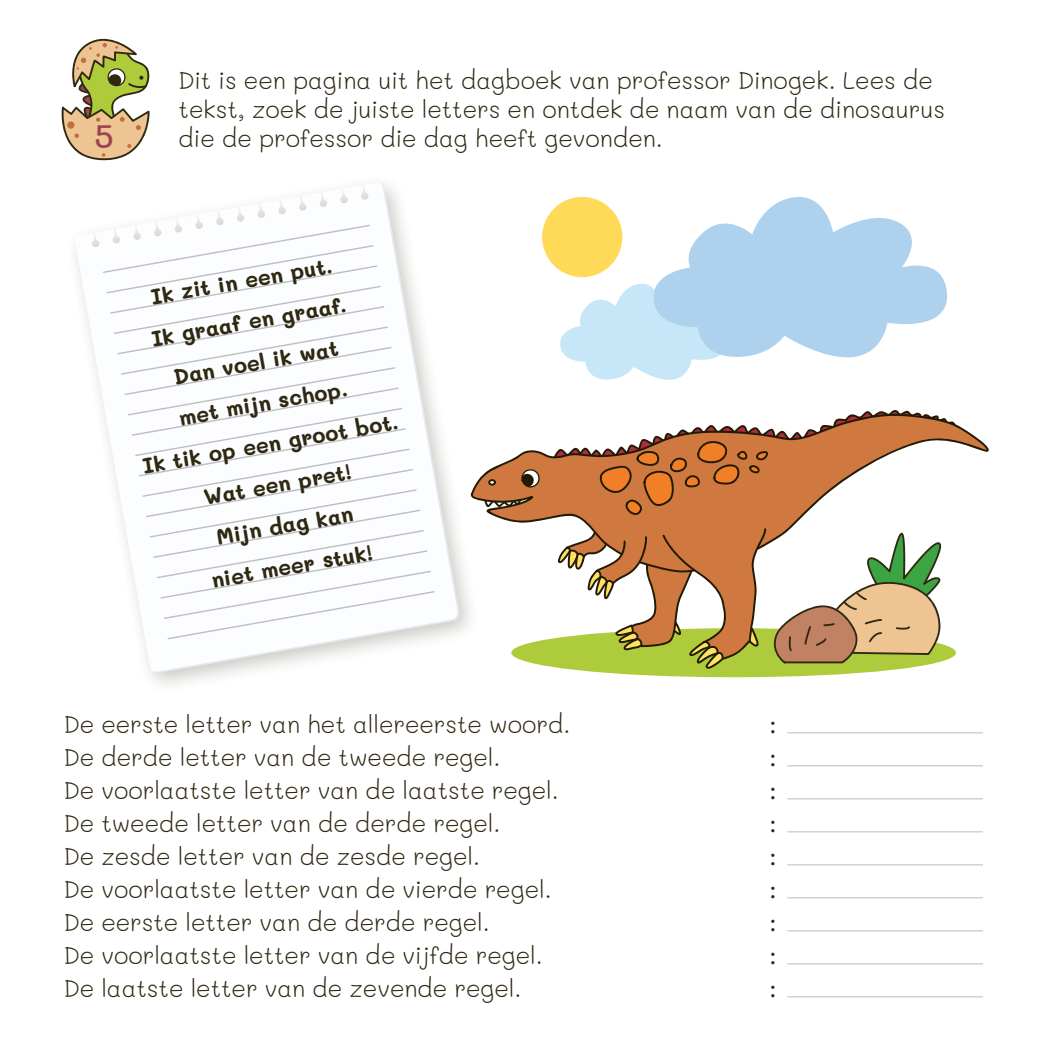
<style>
.page{position:relative;width:1063px;height:1063px;background:#fff}
.page>*{position:absolute;margin:0;border:0;box-sizing:border-box;transform-origin:0 0}
.t1{font:500 33.15px "Mali";color:#9d4454}
.t2{font:300 24px/28.8px "Mali";color:#2f2912}
.t3{font:24px "Letter Gothic Std";color:#2f2912}
.t4{font:700 21.75px/41.4px "Mali";color:#2f2912;text-align:center}
</style>
<div class="page">
<svg style="left:152px;top:410px;width:308px;height:263px"></svg>
<svg style="left:75px;top:183px;width:360px;height:489px"></svg>
<svg style="left:560px;top:283px;width:131px;height:97px"></svg>
<svg style="left:650px;top:197px;width:298px;height:164px;fill:#aed1ed"></svg>
<div style="left:511px;top:628px;width:445px;height:49px;background:#adcb3b;border-radius:50%"></div>
<svg style="left:470px;top:425px;width:519px;height:136px"></svg>
<svg style="left:488px;top:479px;width:8px;height:7px"></svg>
<svg style="left:552px;top:410px;width:406px;height:106px"></svg>
<svg style="left:521px;top:468px;width:19px;height:20px"></svg>
<div style="left:542px;top:197px;width:80px;height:80px;background:#ffda59;border-radius:50%"></div>
<svg style="left:558px;top:527px;width:388px;height:142px"></svg>
<hr style="left:787px;top:732px;width:196px;height:1px;background:#bcbcba">
<hr style="left:787px;top:765px;width:196px;height:1px;background:#bcbcba">
<hr style="left:787px;top:798px;width:196px;height:1px;background:#bcbcba">
<hr style="left:787px;top:831px;width:196px;height:1px;background:#bcbcba">
<hr style="left:787px;top:864px;width:196px;height:1px;background:#bcbcba">
<hr style="left:787px;top:897px;width:196px;height:1px;background:#bcbcba">
<hr style="left:787px;top:930px;width:196px;height:1px;background:#bcbcba">
<hr style="left:787px;top:963px;width:196px;height:1px;background:#bcbcba">
<hr style="left:787px;top:996px;width:196px;height:1px;background:#bcbcba">
<svg style="left:61px;top:38px;width:89px;height:123px"></svg>
<h1 class="t1" style="left:95px;top:117px;width:21px">5</h1>
<p class="t2" style="left:179px;top:66px;width:768px">Dit is een pagina uit het dagboek van professor Dinogek. Lees de tekst, zoek de juiste letters en ontdek de naam van de dinosaurus die de professor die dag heeft gevonden.</p>
<p class="t4" style="left:111px;top:283px;width:261px;rotate:-10deg">Ik zit in een put.<br>Ik graaf en graaf.<br>Dan voel ik wat<br>met mijn schop.<br>Ik tik op een groot bot.<br>Wat een pret!<br>Mijn dag kan<br>niet meer stuk!</p>
<p class="t2" style="left:64px;top:711px;width:508px">De eerste letter van het allereerste woord.</p>
<p class="t3" style="left:766px;top:711px;width:16px">:</p>
<p class="t2" style="left:64px;top:744px;width:438px">De derde letter van de tweede regel.</p>
<p class="t3" style="left:766px;top:744px;width:16px">:</p>
<p class="t2" style="left:64px;top:777px;width:497px">De voorlaatste letter van de laatste regel.</p>
<p class="t3" style="left:766px;top:777px;width:16px">:</p>
<p class="t2" style="left:64px;top:810px;width:438px">De tweede letter van de derde regel.</p>
<p class="t3" style="left:766px;top:810px;width:16px">:</p>
<p class="t2" style="left:64px;top:843px;width:418px">De zesde letter van de zesde regel.</p>
<p class="t3" style="left:766px;top:843px;width:16px">:</p>
<p class="t2" style="left:64px;top:876px;width:489px">De voorlaatste letter van de vierde regel.</p>
<p class="t3" style="left:766px;top:876px;width:16px">:</p>
<p class="t2" style="left:64px;top:909px;width:428px">De eerste letter van de derde regel.</p>
<p class="t3" style="left:766px;top:909px;width:16px">:</p>
<p class="t2" style="left:64px;top:942px;width:480px">De voorlaatste letter van de vijfde regel.</p>
<p class="t3" style="left:766px;top:942px;width:16px">:</p>
<p class="t2" style="left:64px;top:975px;width:459px">De laatste letter van de zevende regel.</p>
<p class="t3" style="left:766px;top:975px;width:16px">:</p>
</div>
